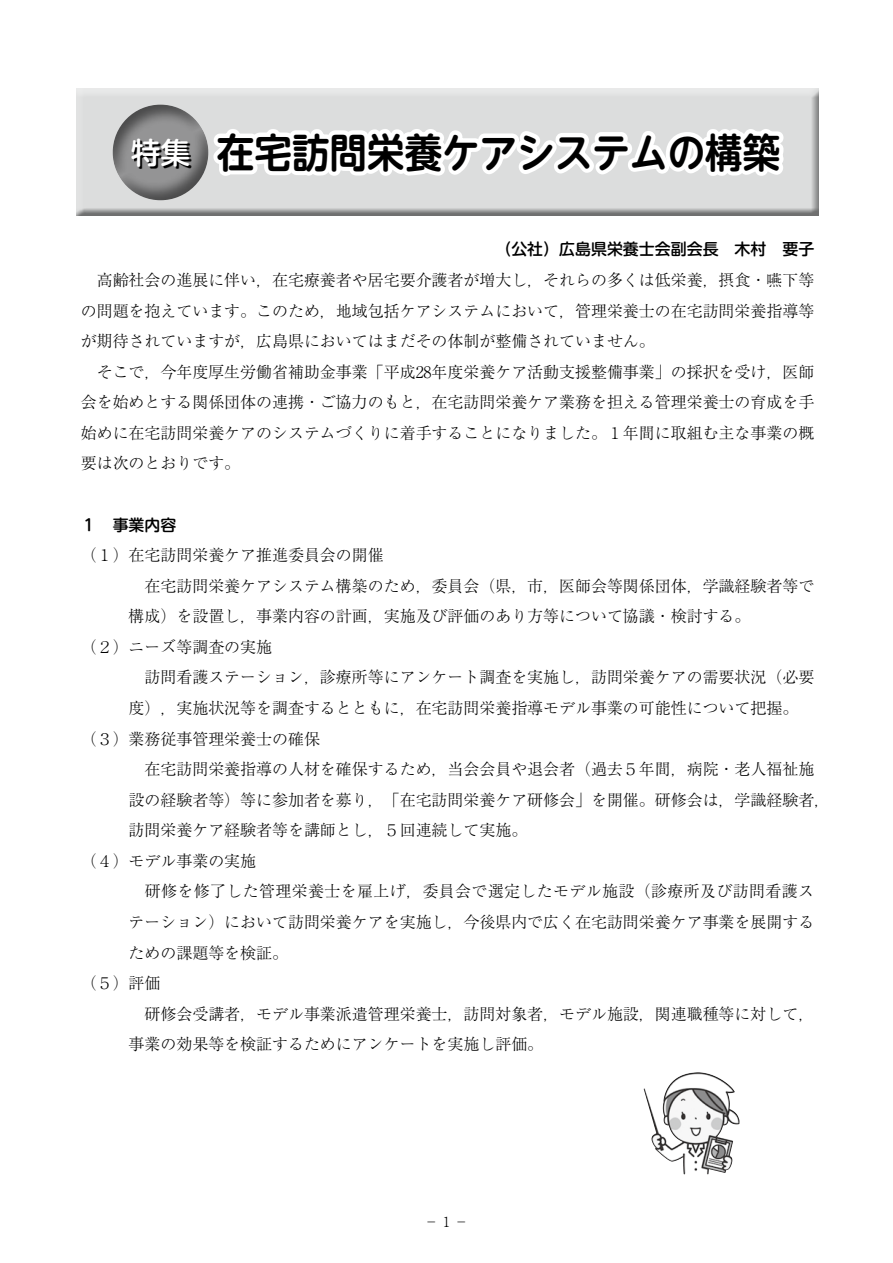
<style>
.page{position:relative;width:893px;height:1263px;background:#fff}
.page>*{position:absolute;margin:0;border:0;box-sizing:border-box;transform-origin:0 0}
.t1{font:700 40.35px "UD Shin M Go Pro De";color:#000;scale:.93 1}
.t2{font:300 15.9px/30.6px "Ryumin Pro";color:#000}
.t3{font:300 15.9px "Ryumin Pro";letter-spacing:.025em;color:#000}
.t4{font:500 15.9px "UD Shin M Go Pro";color:#000}
.t5{font:300 13.8px "Ryumin Pro";color:#000}
.s1{font-family:"UD Shin M Go Pro";font-weight:500;font-size:29.7px;color:#fff}
</style>
<div class="page">
<div style="left:75px;top:88px;width:746px;height:129px;background:#000;opacity:.5"></div>
<svg style="left:206px;top:88px;width:461px;height:129px"></svg>
<svg style="left:667px;top:88px;width:154px;height:129px"></svg>
<div style="left:113px;top:102px;width:97px;height:99px;background:#000;opacity:.5"></div>
<svg style="left:134px;top:140px;width:57px;height:29px;background:#4a4a4a"></svg>
<img style="left:670px;top:1072px;width:30px;height:12px">
<h1 class="t1" style="left:131px;top:120px;width:700px"><span class="s1">特集</span> 在宅訪問栄養ケアシステムの構築</h1>
<p class="t4" style="left:495px;top:236px;width:320px">（公社）広島県栄養士会副会長　木村　要子</p>
<p class="t2" style="left:81px;top:263px;width:735px">　高齢社会の進展に伴い，在宅療養者や居宅要介護者が増大し，それらの多くは低栄養，摂食・嚥下等の問題を抱えています。このため，地域包括ケアシステムにおいて，管理栄養士の在宅訪問栄養指導等が期待されていますが，広島県においてはまだその体制が整備されていません。<br>　そこで，今年度厚生労働省補助金事業「平成28年度栄養ケア活動支援整備事業」の採択を受け，医師会を始めとする関係団体の連携・ご協力のもと，在宅訪問栄養ケア業務を担える管理栄養士の育成を手始めに在宅訪問栄養ケアのシステムづくりに着手することになりました。１年間に取組む主な事業の概要は次のとおりです。</p>
<p class="t4" style="left:81px;top:512px;width:97px">１　事業内容</p>
<p class="t2" style="left:81px;top:539px;width:304px">（１）在宅訪問栄養ケア推進委員会の開催</p>
<p class="t2" style="left:129px;top:569px;width:687px">　在宅訪問栄養ケアシステム構築のため，委員会（県，市，医師会等関係団体，学識経験者等で</p>
<p class="t2" style="left:129px;top:600px;width:623px">構成）を設置し，事業内容の計画，実施及び評価のあり方等について協議・検討する。</p>
<p class="t2" style="left:81px;top:630px;width:193px">（２）ニーズ等調査の実施</p>
<p class="t2" style="left:129px;top:661px;width:687px">　訪問看護ステーション，診療所等にアンケート調査を実施し，訪問栄養ケアの需要状況（必要</p>
<p class="t2" style="left:129px;top:691px;width:671px">度），実施状況等を調査するとともに，在宅訪問栄養指導モデル事業の可能性について把握。</p>
<p class="t2" style="left:81px;top:722px;width:241px">（３）業務従事管理栄養士の確保</p>
<p class="t2" style="left:129px;top:753px;width:687px">　在宅訪問栄養指導の人材を確保するため，当会会員や退会者（過去５年間，病院・老人福祉施</p>
<p class="t2" style="left:129px;top:783px;width:703px">設の経験者等）等に参加者を募り，「在宅訪問栄養ケア研修会」を開催。研修会は，学識経験者，</p>
<p class="t2" style="left:129px;top:814px;width:400px">訪問栄養ケア経験者等を講師とし，５回連続して実施。</p>
<p class="t2" style="left:81px;top:844px;width:177px">（４）モデル事業の実施</p>
<p class="t3" style="left:129px;top:879px;width:687px">　研修を修了した管理栄養士を雇上げ，委員会で選定したモデル施設（診療所及び訪問看護ス</p>
<p class="t2" style="left:129px;top:905px;width:687px">テーション）において訪問栄養ケアを実施し，今後県内で広く在宅訪問栄養ケア事業を展開する</p>
<p class="t2" style="left:129px;top:936px;width:161px">ための課題等を検証。</p>
<p class="t2" style="left:81px;top:966px;width:81px">（５）評価</p>
<p class="t2" style="left:129px;top:997px;width:687px">　研修会受講者，モデル事業派遣管理栄養士，訪問対象者，モデル施設，関連職種等に対して，</p>
<p class="t2" style="left:129px;top:1028px;width:416px">事業の効果等を検証するためにアンケートを実施し評価。</p>
<p class="t5" style="left:425px;top:1211px;width:45px">－ 1 －</p>
</div>
